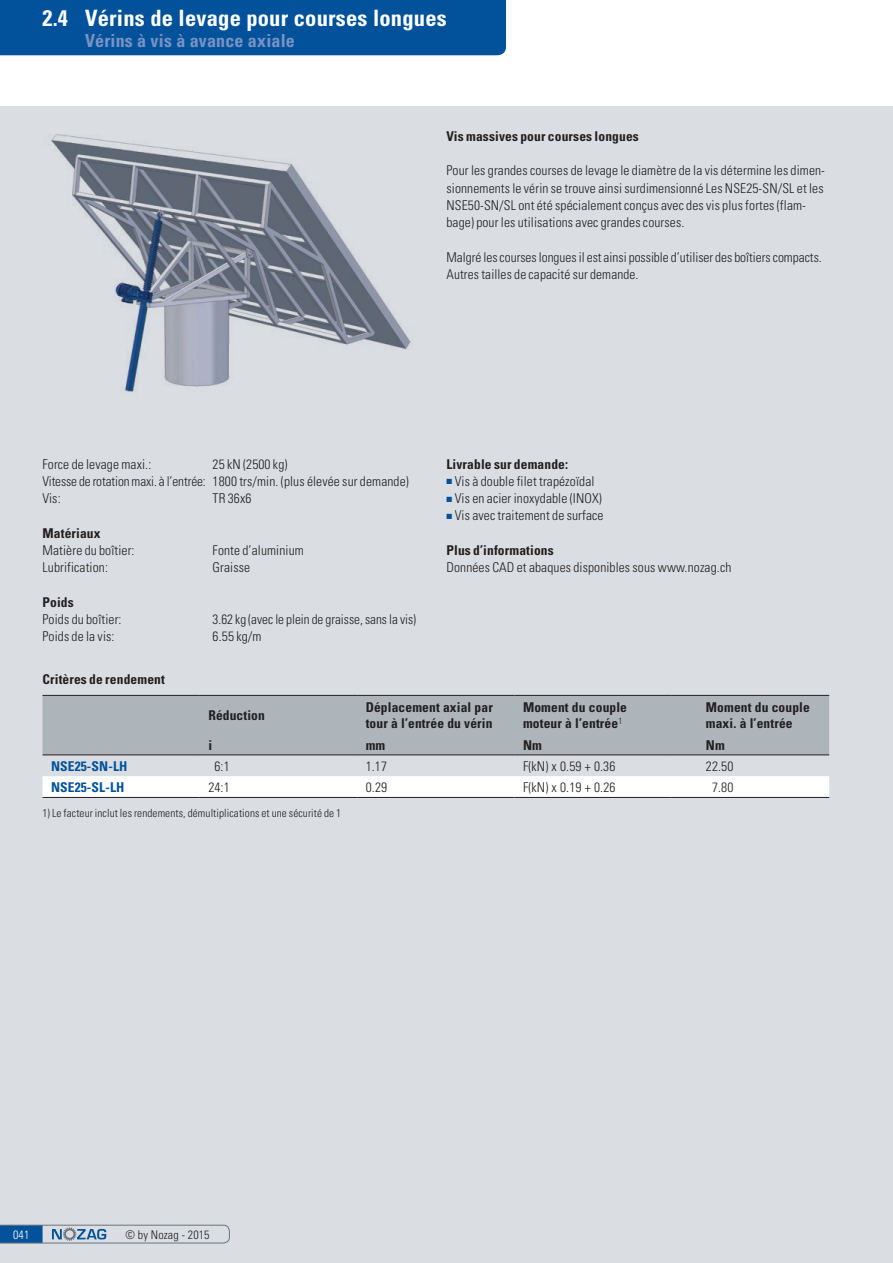
<style>
.page{position:relative;width:893px;height:1263px;background:#fff}
.page>*{position:absolute;margin:0;border:0;box-sizing:border-box;transform-origin:0 0}
.t1{font:700 condensed 22.5px "Univers";letter-spacing:.01em;color:#fff}
.t2{font:700 condensed 18px "Univers";letter-spacing:.01em;color:#7a92c4}
.t3{font:300 condensed 13.5px/17.2px "Univers";letter-spacing:.01em;color:#231f20}
.t4{font:700 condensed 13.5px/15.8px "Univers";letter-spacing:.01em;color:#231f20}
.t5{font:700 condensed 13.5px "Univers";letter-spacing:.01em;color:#01529a}
.t6{font:300 condensed 12px "Univers";letter-spacing:.01em;color:#231f20}
.t7{font:300 condensed 12px "Univers";color:#fff}
.t8{font:300 condensed 11.25px "Univers";letter-spacing:.01em;color:#231f20}
.s1{color:#01529a}
</style>
<div class="page">
<div style="left:0;top:106px;width:893px;height:1157px;background:#dadee2"></div>
<div style="left:0;top:0;width:506px;height:55px;background:#01529a"></div>
<svg style="left:0;top:1225px;width:230px;height:18px"></svg>
<img style="left:51px;top:134px;width:361px;height:258px">
<div style="left:43px;top:696px;width:786px;height:59px;background:#adb4ba"></div>
<div style="left:43px;top:776px;width:786px;height:21px;background:#fff"></div>
<hr style="left:43px;top:755px;width:157px;height:1px;background:#231f20">
<hr style="left:200px;top:755px;width:157px;height:1px;background:#231f20">
<hr style="left:357px;top:755px;width:157px;height:1px;background:#231f20">
<hr style="left:514px;top:755px;width:158px;height:1px;background:#231f20">
<hr style="left:672px;top:755px;width:157px;height:1px;background:#231f20">
<hr style="left:43px;top:797px;width:157px;height:1px;background:#231f20">
<hr style="left:200px;top:797px;width:157px;height:1px;background:#231f20">
<hr style="left:357px;top:797px;width:157px;height:1px;background:#231f20">
<hr style="left:514px;top:797px;width:158px;height:1px;background:#231f20">
<hr style="left:672px;top:797px;width:157px;height:1px;background:#231f20">
<hr style="left:43px;top:695px;width:157px;height:1px;background:#231f20">
<hr style="left:200px;top:695px;width:157px;height:1px;background:#231f20">
<hr style="left:357px;top:695px;width:157px;height:1px;background:#231f20">
<hr style="left:514px;top:695px;width:158px;height:1px;background:#231f20">
<hr style="left:672px;top:695px;width:157px;height:1px;background:#231f20">
<h1 class="t1" style="left:43px;top:4px;width:406px">2.4 Vérins de levage pour courses longues</h1>
<h2 class="t2" style="left:85px;top:29px;width:211px">Vérins à vis à avance axiale</h2>
<p class="t4" style="left:446px;top:128px;width:194px">Vis massives pour courses longues</p>
<p class="t3" style="left:446px;top:162px;width:380px">Pour les grandes courses de levage le diamètre de la vis détermine les dimen&shy;sionnements le vérin se trouve ainsi surdimensionné Les NSE25-SN/SL et les NSE50-SN/SL ont été spécialement conçus avec des vis plus fortes (flam&shy;bage) pour les utilisations avec grandes courses.</p>
<p class="t3" style="left:446px;top:248px;width:377px">Malgré les courses longues il est ainsi possible d’utiliser des boîtiers compacts.<br>Autres tailles de capacité sur demande.</p>
<p class="t3" style="left:43px;top:455px;width:368px;text-indent:170px">25 kN (2500 kg)<br>Vitesse de rotation maxi. à l’entrée: 1800 trs/min. (plus élevée sur demande)<br>Vis:</p>
<p class="t3" style="left:43px;top:455px;width:110px">Force de levage maxi.:</p>
<p class="t3" style="left:213px;top:489px;width:40px">TR 36x6</p>
<p class="t4" style="left:43px;top:525px;width:60px">Matériaux</p>
<p class="t3" style="left:43px;top:541px;width:94px">Matière du boîtier:</p>
<p class="t3" style="left:213px;top:541px;width:93px">Fonte d’aluminium</p>
<p class="t3" style="left:43px;top:558px;width:67px">Lubrification:</p>
<p class="t3" style="left:213px;top:558px;width:39px">Graisse</p>
<p class="t4" style="left:43px;top:594px;width:33px">Poids</p>
<p class="t3" style="left:43px;top:610px;width:81px">Poids du boîtier:</p>
<p class="t3" style="left:213px;top:610px;width:205px">3.62 kg (avec le plein de graisse, sans la vis)</p>
<p class="t3" style="left:43px;top:627px;width:74px">Poids de la vis:</p>
<p class="t3" style="left:213px;top:627px;width:50px">6.55 kg/m</p>
<p class="t4" style="left:43px;top:671px;width:124px">Critères de rendement</p>
<p class="t4" style="left:446px;top:456px;width:123px">Livrable sur demande:</p>
<p class="t3" style="left:446px;top:472px;width:149px"><span class="s1">■</span> Vis à double filet trapézoïdal</p>
<p class="t3" style="left:446px;top:489px;width:157px"><span class="s1">■</span> Vis en acier inoxydable (INOX)</p>
<p class="t3" style="left:446px;top:507px;width:159px"><span class="s1">■</span> Vis avec traitement de surface</p>
<p class="t4" style="left:446px;top:542px;width:109px">Plus d’informations</p>
<p class="t3" style="left:446px;top:558px;width:286px">Données CAD et abaques disponibles sous www.nozag.ch</p>
<p class="t4" style="left:208px;top:707px;width:58px">Réduction</p>
<p class="t4" style="left:366px;top:699px;width:129px">Déplacement axial par tour à l’entrée du vérin</p>
<p class="t4" style="left:523px;top:699px;width:106px">Moment du couple moteur à l’entrée<sup>1</sup></p>
<p class="t4" style="left:706px;top:699px;width:106px">Moment du couple maxi. à l’entrée</p>
<p class="t4" style="left:208px;top:737px;width:5px">i</p>
<p class="t4" style="left:366px;top:737px;width:21px">mm</p>
<p class="t4" style="left:523px;top:737px;width:20px">Nm</p>
<p class="t4" style="left:706px;top:737px;width:20px">Nm</p>
<p class="t5" style="left:51px;top:758px;width:78px">NSE25-SN-LH</p>
<p class="t3" style="left:214px;top:757px;width:17px">6:1</p>
<p class="t3" style="left:366px;top:757px;width:23px">1.17</p>
<p class="t3" style="left:523px;top:757px;width:94px">F(kN) x 0.59 + 0.36</p>
<p class="t3" style="left:706px;top:757px;width:29px">22.50</p>
<p class="t5" style="left:51px;top:779px;width:75px">NSE25-SL-LH</p>
<p class="t3" style="left:208px;top:778px;width:23px">24:1</p>
<p class="t3" style="left:366px;top:778px;width:23px">0.29</p>
<p class="t3" style="left:523px;top:778px;width:94px">F(kN) x 0.19 + 0.26</p>
<p class="t3" style="left:712px;top:778px;width:23px">7.80</p>
<p class="t8" style="left:43px;top:806px;width:300px">1) Le facteur inclut les rendements, démultiplications et une sécurité de 1</p>
<p class="t7" style="left:13px;top:1227px;width:18px">041</p>
<p class="t6" style="left:125px;top:1227px;width:86px">© by Nozag - 2015</p>
</div>
